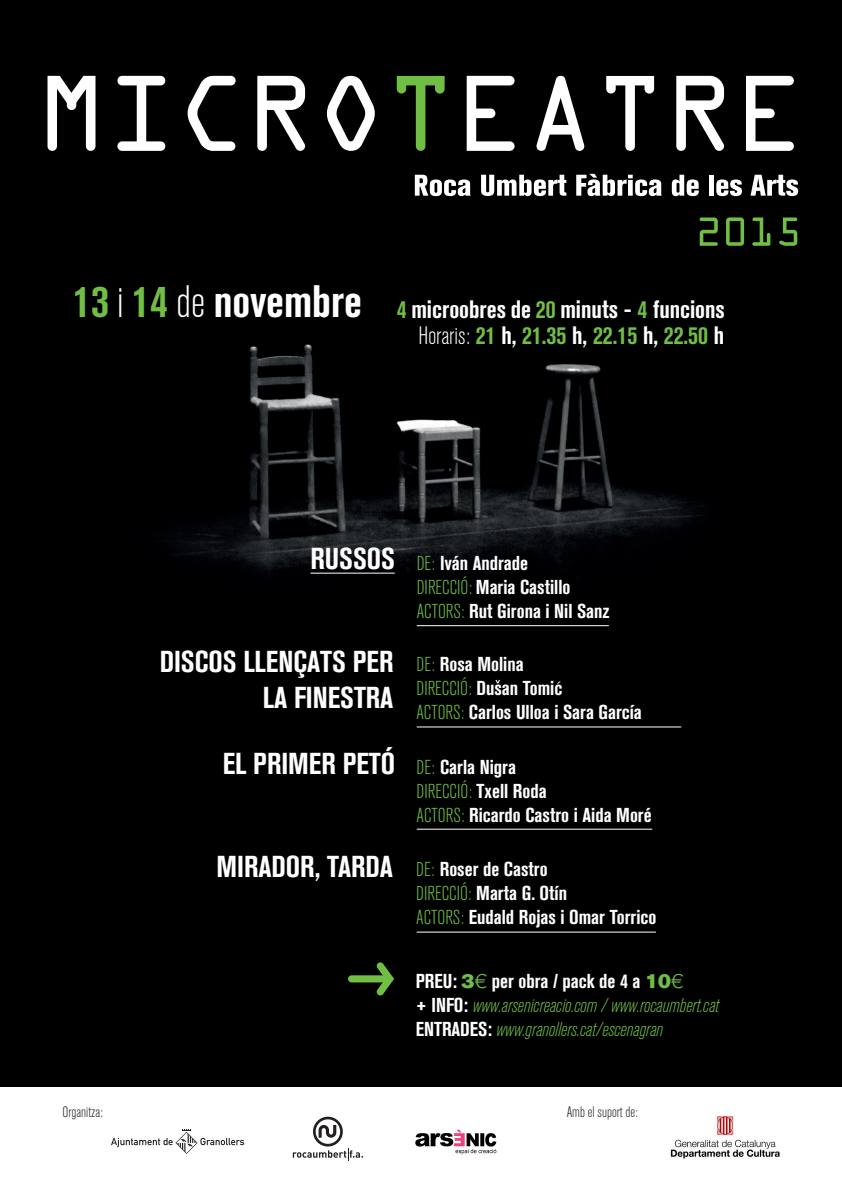
<style>
.page{position:relative;width:842px;height:1191px;background:#fff}
.page>*{position:absolute;margin:0;border:0;box-sizing:border-box;transform-origin:0 0}
.t1{font:30px/36px "Akzidenz Grotesk BQ Bd Cnd Alt";color:#fff;text-align:right}
.t2{font:25px/26px "Akzidenz Grotesk BQ Bd Cnd Alt";color:#fff;text-align:right}
.t3{font:20px/24px "Akzidenz Grotesk BQ Bd Cnd Alt";color:#fff}
.t4{font:italic 300 condensed 20px/24px "Akzidenz Grotesk BQ";color:#70be44}
.t5{font:300 condensed 20px "Akzidenz Grotesk BQ";color:#70be44}
.t6{font:300 condensed 15px "Akzidenz Grotesk BQ";color:#231f20}
.s1{font-size:45px;color:#70be44}
.s2{font-family:"Akzidenz Grotesk BQ";font-weight:300;font-stretch:condensed;font-size:45px}
.s3{font-size:45px}
.s4{color:#70be44}
.s5{font-family:"Akzidenz Grotesk BQ";font-weight:700;font-stretch:condensed}
.s6{font-family:"Akzidenz Grotesk BQ";font-weight:300;font-stretch:condensed}
.s7{font-family:"Akzidenz Grotesk BQ";font-weight:300;font-stretch:condensed;color:#70be44}
.s8{font-family:"Akzidenz Grotesk BQ Bd Cnd Alt";font-weight:400;font-stretch:normal;color:#fff}
.s9{font-family:"Akzidenz Grotesk BQ";font-weight:300;font-stretch:condensed;font-size:20px;color:#70be44}
.s10{font-size:20px}
.s11{font-family:"Akzidenz Grotesk BQ Super";color:#70be44}
.s12{font-family:"Akzidenz Grotesk BQ";font-weight:300;color:#70be44}
.s13{font-family:"Akzidenz Grotesk BQ Bd Cnd Alt";font-weight:400;font-style:normal;font-stretch:normal;color:#fff}
</style>
<div class="page">
<div style="left:0;top:0;width:842px;height:1168px;background:#000001"></div>
<img style="left:170px;top:182px;width:629px;height:546px">
<div style="left:0;top:1087px;width:842px;height:104px;background:#fff"></div>
<svg style="left:48px;top:76px;width:47px;height:75px"></svg>
<svg style="left:117px;top:76px;width:48px;height:75px"></svg>
<svg style="left:188px;top:76px;width:48px;height:75px"></svg>
<svg style="left:257px;top:76px;width:48px;height:75px"></svg>
<svg style="left:327px;top:76px;width:48px;height:75px"></svg>
<svg style="left:397px;top:76px;width:48px;height:75px"></svg>
<svg style="left:467px;top:76px;width:48px;height:75px"></svg>
<svg style="left:536px;top:76px;width:48px;height:75px"></svg>
<svg style="left:606px;top:76px;width:48px;height:75px"></svg>
<svg style="left:676px;top:76px;width:48px;height:75px"></svg>
<svg style="left:746px;top:76px;width:48px;height:75px"></svg>
<svg style="left:415px;top:175px;width:56px;height:21px"></svg>
<svg style="left:481px;top:175px;width:85px;height:21px"></svg>
<svg style="left:576px;top:174px;width:86px;height:22px"></svg>
<svg style="left:672px;top:175px;width:27px;height:21px"></svg>
<div style="left:709px;top:175px;width:5px;height:21px;background:#fff"></div>
<svg style="left:716px;top:179px;width:26px;height:17px"></svg>
<svg style="left:750px;top:175px;width:48px;height:21px"></svg>
<svg style="left:700px;top:217px;width:18px;height:29px"></svg>
<svg style="left:726px;top:217px;width:18px;height:29px"></svg>
<svg style="left:752px;top:217px;width:18px;height:29px"></svg>
<svg style="left:779px;top:217px;width:18px;height:29px"></svg>
<svg style="left:495px;top:680px;width:5px;height:3px"></svg>
<svg style="left:557px;top:681px;width:4px;height:3px"></svg>
<hr style="left:417px;top:625px;width:192px;height:1px;background:#fff">
<hr style="left:417px;top:726px;width:264px;height:1px;background:#fff">
<hr style="left:417px;top:828px;width:235px;height:1px;background:#fff">
<hr style="left:417px;top:931px;width:239px;height:1px;background:#fff">
<div style="left:348px;top:975px;width:45px;height:7px;background:#70be44;border-radius:4px"></div>
<svg style="left:376px;top:962px;width:18px;height:34px"></svg>
<hr style="left:310px;top:572px;width:85px;height:1px;background:#fff">
<img style="left:415px;top:1129px;width:81px;height:25px">
<svg style="left:293px;top:1116px;width:70px;height:44px"></svg>
<img style="left:670px;top:1116px;width:109px;height:42px">
<svg style="left:111px;top:1129px;width:133px;height:25px"></svg>
<p class="t2" style="left:73px;top:296px;width:653px"><span class="s1">13</span> <span class="s2">i</span> <span class="s1">14</span> <span class="s2">de</span> <span class="s3">novembre</span> <span class="s4">4</span> <span class="s5">microobres de</span> <span class="s4">20</span> minuts - <span class="s4">4</span> funcions<br><span class="s6">Horaris:</span> <span class="s4">21</span> h, <span class="s4">21.35</span> h, <span class="s4">22.15</span> h, <span class="s4">22.50</span> h</p>
<h1 class="t1" style="left:311px;top:541px;width:86px">RUSSOS</h1>
<h1 class="t1" style="left:160px;top:643px;width:235px">DISCOS LLENÇATS PER<br>LA FINESTRA</h1>
<h1 class="t1" style="left:223px;top:746px;width:174px">EL PRIMER PETÓ</h1>
<p class="t3" style="left:417px;top:550px;width:194px"><span class="s7">DE:</span> Iván Andrade<br><span class="s7">DIRECCIÓ:</span> Maria Castillo<br><span class="s7">ACTORS:</span> Rut Girona i Nil Sanz</p>
<p class="t3" style="left:416px;top:652px;width:227px"><span class="s7">DE:</span> Rosa Molina<br><span class="s7">DIRECCIÓ:</span> Dusan Tomic<br><span class="s7">ACTORS:</span> Carlos Ulloa i Sara García</p>
<p class="t3" style="left:417px;top:754px;width:101px"><span class="s7">DE:</span> Carla Nigra</p>
<p class="t5" style="left:417px;top:780px;width:131px">DIRECCIÓ: <span class="s8">Txell Roda</span></p>
<p class="t3" style="left:417px;top:802px;width:237px"><span class="s7">ACTORS:</span> Ricardo Castro i Aida Moré</p>
<h1 class="t1" style="left:217px;top:848px;width:333px">MIRADOR, TARDA <span class="s9">DE:</span> <span class="s10">Roser de Castro</span></h1>
<p class="t3" style="left:416px;top:881px;width:242px"><span class="s7">DIRECCIÓ:</span> Marta G. Otín<br><span class="s7">ACTORS:</span> Eudald Rojas i Omar Torrico</p>
<p class="t3" style="left:416px;top:969px;width:269px">PREU: <span class="s11">3</span><span class="s12">€</span> per obra / pack de 4 a <span class="s11">10</span><span class="s12">€</span></p>
<p class="t4" style="left:416px;top:994px;width:305px"><span class="s13">+ INFO:</span> www.arsenicreacio.com / www.rocaumbert.cat<br><span class="s13">ENTRADES:</span> www.granollers.cat/escenagran</p>
<p class="t6" style="left:62px;top:1103px;width:42px">Organitza:</p>
<p class="t6" style="left:567px;top:1103px;width:73px">Amb el suport de:</p>
</div>
